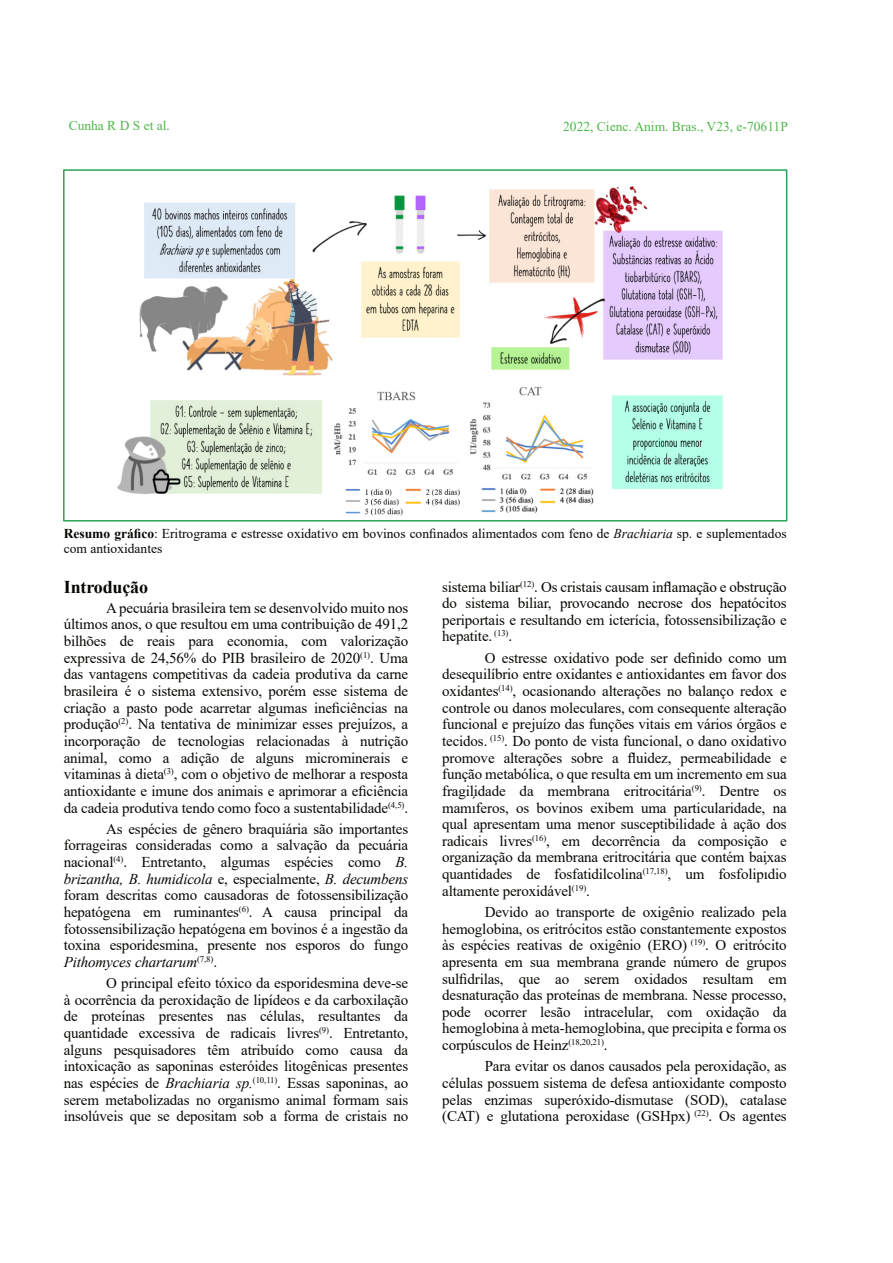
<style>
.page{position:relative;width:893px;height:1263px;background:#fff}
.page>*{position:absolute;margin:0;border:0;box-sizing:border-box;transform-origin:0 0}
.t1{font:700 18px "Times New Roman";letter-spacing:-.01em;color:#080704}
.t2{font:15px/16.6px "Times New Roman";letter-spacing:-.01em;color:#080704;text-align:justify}
.t3{font:13.5px/14.9px "Times New Roman";color:#080704}
.t4{font:13.5px "Times New Roman";color:#4fb848}
.s1{font-weight:700}
.s2{font-style:italic}
</style>
<div class="page">
<img style="left:117px;top:186px;width:606px;height:330px">
<div style="left:63px;top:169px;width:724px;height:352px;border:2px solid #29a555"></div>
<p class="t4" style="left:69px;top:121px;width:103px">Cunha R D S et al.</p>
<p class="t4" style="left:563px;top:122px;width:226px">2022, Cienc. Anim. Bras., V23, e-70611P</p>
<p class="t3" style="left:64px;top:527px;width:724px"><span class="s1">Resumo gráfico</span>: Eritrograma e estresse oxidativo em bovinos confinados alimentados com feno de <span class="s2">Brachiaria</span> sp. e suplementados com antioxidantes</p>
<p class="t1" style="left:64px;top:581px;width:86px">Introdução</p>
<p class="t2" style="left:64px;top:601px;width:346px;text-indent:43px">A pecuária brasileira tem se desenvolvido muito nos últimos anos, o que resultou em uma contribuição de 491,2 bilhões de reais para economia, com valorização expressiva de 24,56% do PIB brasileiro de 2020<sup>(1)</sup>. Uma das vantagens competitivas da cadeia produtiva da carne brasileira é o sistema extensivo, porém esse sistema de criação a pasto pode acarretar algumas ineficiências na produção<sup>(2)</sup>. Na tentativa de minimizar esses prejuízos, a incorporação de tecnologias relacionadas à nutrição animal, como a adição de alguns microminerais e vitaminas à dieta<sup>(3)</sup>, com o objetivo de melhorar a resposta antioxidante e imune dos animais e aprimorar a eficiência da cadeia produtiva tendo como foco a sustentabilidade<sup>(4,5)</sup>.</p>
<p class="t2" style="left:64px;top:822px;width:346px;text-indent:43px">As espécies de gênero braquiária são importantes forrageiras consideradas como a salvação da pecuária nacional<sup>(4)</sup>. Entretanto, algumas espécies como <span class="s2">B. brizantha, B. humidicola</span> e, especialmente, <span class="s2">B. decumbens </span>foram descritas como causadoras de fotossensibilização hepatógena em ruminantes<sup>(6)</sup>. A causa principal da fotossensibilização hepatógena em bovinos é a ingestão da toxina esporidesmina, presente nos esporos do fungo <span class="s2">Pithomyces chartarum</span><sup>(7,8)</sup>.</p>
<p class="t2" style="left:64px;top:976px;width:346px;text-indent:43px">O principal efeito tóxico da esporidesmina deve-se à ocorrência da peroxidação de lipídeos e da carboxilação de proteínas presentes nas células, resultantes da quantidade excessiva de radicais livres<sup>(9)</sup>. Entretanto, alguns pesquisadores têm atribuído como causa da intoxicação as saponinas esteróides litogênicas presentes nas espécies de <span class="s2">Brachiaria sp.</span><sup>(10,11)</sup>. Essas saponinas, ao serem metabolizadas no organismo animal formam sais insolúveis que se depositam sob a forma de cristais no</p>
<p class="t2" style="left:442px;top:580px;width:346px">sistema biliar<sup>(12)</sup>. Os cristais causam inflamação e obstrução do sistema biliar, provocando necrose dos hepatócitos periportais e resultando em icterícia, fotossensibilização e hepatite. <sup>(13)</sup>.</p>
<p class="t2" style="left:442px;top:651px;width:346px;text-indent:43px">O estresse oxidativo pode ser definido como um desequilíbrio entre oxidantes e antioxidantes em favor dos oxidantes<sup>(14)</sup>, ocasionando alterações no balanço redox e controle ou danos moleculares, com consequente alteração funcional e prejuízo das funções vitais em vários órgãos e tecidos. <sup>(15)</sup>. Do ponto de vista funcional, o dano oxidativo promove alterações sobre a fluidez, permeabilidade e função metabólica, o que resulta em um incremento em sua fragilidade da membrana eritrocitária<sup>(9)</sup>. Dentre os mamı́feros, os bovinos exibem uma particularidade, na qual apresentam uma menor susceptibilidade à ação dos radicais livres<sup>(16)</sup>, em decorrência da composição e organização da membrana eritrocitária que contém baixas quantidades de fosfatidilcolina<sup>(17,18)</sup>, um fosfolipıdio</p>
<p class="t2" style="left:768px;top:864px;width:4px">́</p>
<p class="t2" style="left:485px;top:881px;width:303px;line-height:21.1px;text-indent:-43px">altamente peroxidável<sup>(19)</sup>.<br>Devido ao transporte de oxigênio realizado pela</p>
<p class="t2" style="left:442px;top:922px;width:346px">hemoglobina, os eritrócitos estão constantemente expostos às espécies reativas de oxigênio (ERO) <sup>(19)</sup>. O eritrócito apresenta em sua membrana grande número de grupos sulfidrilas, que ao serem oxidados resultam em desnaturação das proteínas de membrana. Nesse processo, pode ocorrer lesão intracelular, com oxidação da hemoglobina à meta-hemoglobina, que precipita e forma os corpúsculos de Heinz<sup>(18,20,21)</sup>.</p>
<p class="t2" style="left:442px;top:1059px;width:346px;text-indent:43px">Para evitar os danos causados pela peroxidação, as células possuem sistema de defesa antioxidante composto pelas enzimas superóxido-dismutase (SOD), catalase (CAT) e glutationa peroxidase (GSHpx) <sup>(22)</sup>. Os agentes</p>
</div>
